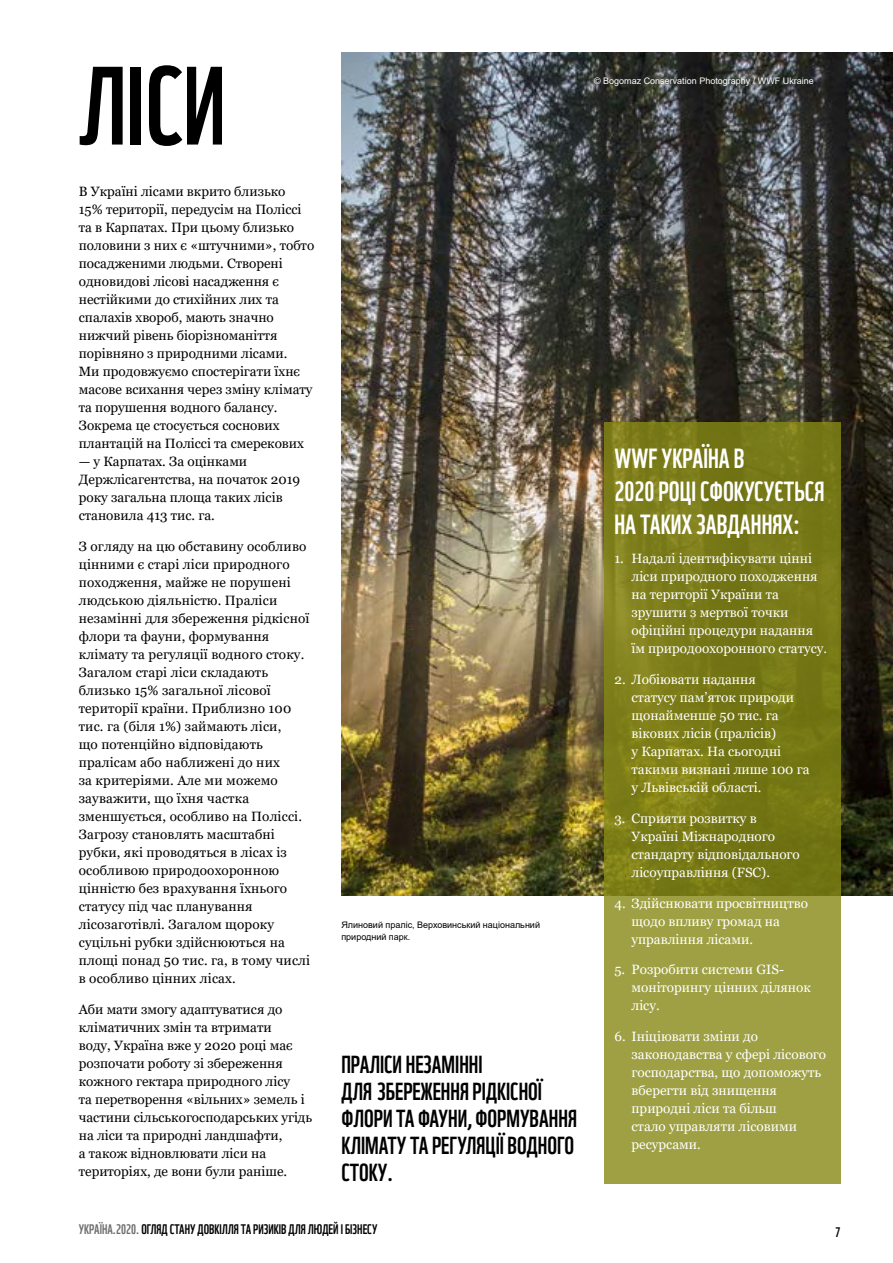
<style>
.page{position:relative;width:893px;height:1263px;background:#fff}
.page>*{position:absolute;margin:0;border:0;box-sizing:border-box;transform-origin:0 0}
.t1{font:108px "WWF";color:#000}
.t2{font:27px/33px "WWF";color:#fff}
.t3{font:24px/27px "WWF";color:#000}
.t4{font:13.5px/18px "Georgia";color:#000}
.t5{font:13.5px/18px "Georgia";color:#fff}
.t6{font:13.5px "WWF";color:#000}
.t7{font:9px/12px "Arial";color:#000}
.t8{font:9px "Arial";color:#fff}
.s1{color:#706f6f}
</style>
<div class="page">
<img style="left:341px;top:52px;width:552px;height:843px">
<svg style="left:604px;top:422px;width:236px;height:762px;background:#878828"></svg>
<h1 class="t1" style="left:79px;top:21px;width:149px">ЛІСИ</h1>
<p class="t4" style="left:79px;top:183px;width:237px">В Україні лісами вкрито близько<br>15% території, передусім на Поліссі та в Карпатах. При цьому близько половини з них є «штучними», тобто посадженими людьми. Створені одновидові лісові насадження є нестійкими до стихійних лих та спалахів хвороб, мають значно нижчий рівень біорізноманіття порівняно з природними лісами.<br>Ми продовжуємо спостерігати їхнє масове всихання через зміну клімату та порушення водного балансу.<br>Зокрема це стосується соснових плантацій на Поліссі та смерекових</p>
<p class="t4" style="left:79px;top:453px;width:223px">— у Карпатах. За оцінками<br>Держлісагентства, на початок 2019 року загальна площа таких лісів становила 413 тис. га.</p>
<p class="t4" style="left:79px;top:538px;width:233px">З огляду на цю обставину особливо цінними є старі ліси природного походження, майже не порушені людською діяльністю. Праліси незамінні для збереження рідкісної флори та фауни, формування клімату та регуляції водного стоку.<br>Загалом старі ліси складають близько 15% загальної лісової території країни. Приблизно 100 тис. га (біля 1%) займають ліси,<br>що потенційно відповідають пралісам або наближені до них<br>за критеріями. Але ми можемо зауважити, що їхня частка зменшується, особливо на Поліссі.<br>Загрозу становлять масштабні рубки, які проводяться в лісах із особливою природоохоронною цінністю без врахування їхнього статусу під час планування лісозаготівлі. Загалом щороку суцільні рубки здійснюються на площі понад 50 тис. га, в тому числі в особливо цінних лісах.</p>
<p class="t4" style="left:79px;top:1000px;width:235px">Аби мати змогу адаптуватися до кліматичних змін та втримати<br>воду, Україна вже у 2020 році має розпочати роботу зі збереження кожного гектара природного лісу<br>та перетворення «вільних» земель і частини сільськогосподарських угідь на ліси та природні ландшафти,<br>а також відновлювати ліси на територіях, де вони були раніше.</p>
<p class="t8" style="left:594px;top:75px;width:221px">© Bogomaz Conservation Photography / WWF Ukraine</p>
<p class="t7" style="left:341px;top:919px;width:200px">Ялиновий праліс, Верховинський національний природний парк.</p>
<h3 class="t3" style="left:341px;top:1049px;width:237px">ПРАЛІСИ НЕЗАМІННІ<br>ДЛЯ ЗБЕРЕЖЕННЯ РІДКІСНОЇ<br>ФЛОРИ ТА ФАУНИ, ФОРМУВАННЯ<br>КЛІМАТУ ТА РЕГУЛЯЦІЇ ВОДНОГО<br>СТОКУ.</h3>
<h2 class="t2" style="left:614px;top:439px;width:211px">WWF УКРАЇНА В<br>2020 РОЦІ СФОКУСУЄТЬСЯ<br>НА ТАКИХ ЗАВДАННЯХ:</h2>
<p class="t5" style="left:631px;top:550px;width:197px;text-indent:-17px">1. Надалі ідентифікувати цінні ліси природного походження на території України та зрушити з мертвої точки офіційні процедури надання їм природоохоронного статусу.</p>
<p class="t5" style="left:631px;top:671px;width:180px;text-indent:-17px">2. Лобіювати надання<br>статусу пам’яток природи щонайменше 50 тис. га вікових лісів (пралісів)<br>у Карпатах. На сьогодні такими визнані лише 100 га у Львівській області.</p>
<p class="t5" style="left:631px;top:809px;width:170px;text-indent:-17px">3. Сприяти розвитку в<br>Україні Міжнародного стандарту відповідального лісоуправління (FSC).</p>
<p class="t5" style="left:631px;top:894px;width:178px;text-indent:-17px">4. Здійснювати просвітництво щодо впливу громад на управління лісами.</p>
<p class="t5" style="left:631px;top:961px;width:181px;text-indent:-17px">5. Розробити системи GIS&shy;моніторингу цінних ділянок лісу.</p>
<p class="t5" style="left:631px;top:1028px;width:196px;text-indent:-17px">6. Ініціювати зміни до законодавства у сфері лісового господарства, що допоможуть вберегти від знищення природні ліси та більш<br>стало управляти лісовими ресурсами.</p>
<p class="t6" style="left:79px;top:1219px;width:300px"><span class="s1">УКРАЇНА.2020.</span> ОГЛЯД СТАНУ ДОВКІЛЛЯ ТА РИЗИКІВ ДЛЯ ЛЮДЕЙ І БІЗНЕСУ</p>
<p class="t6" style="left:835px;top:1221px;width:6px">7</p>
</div>
